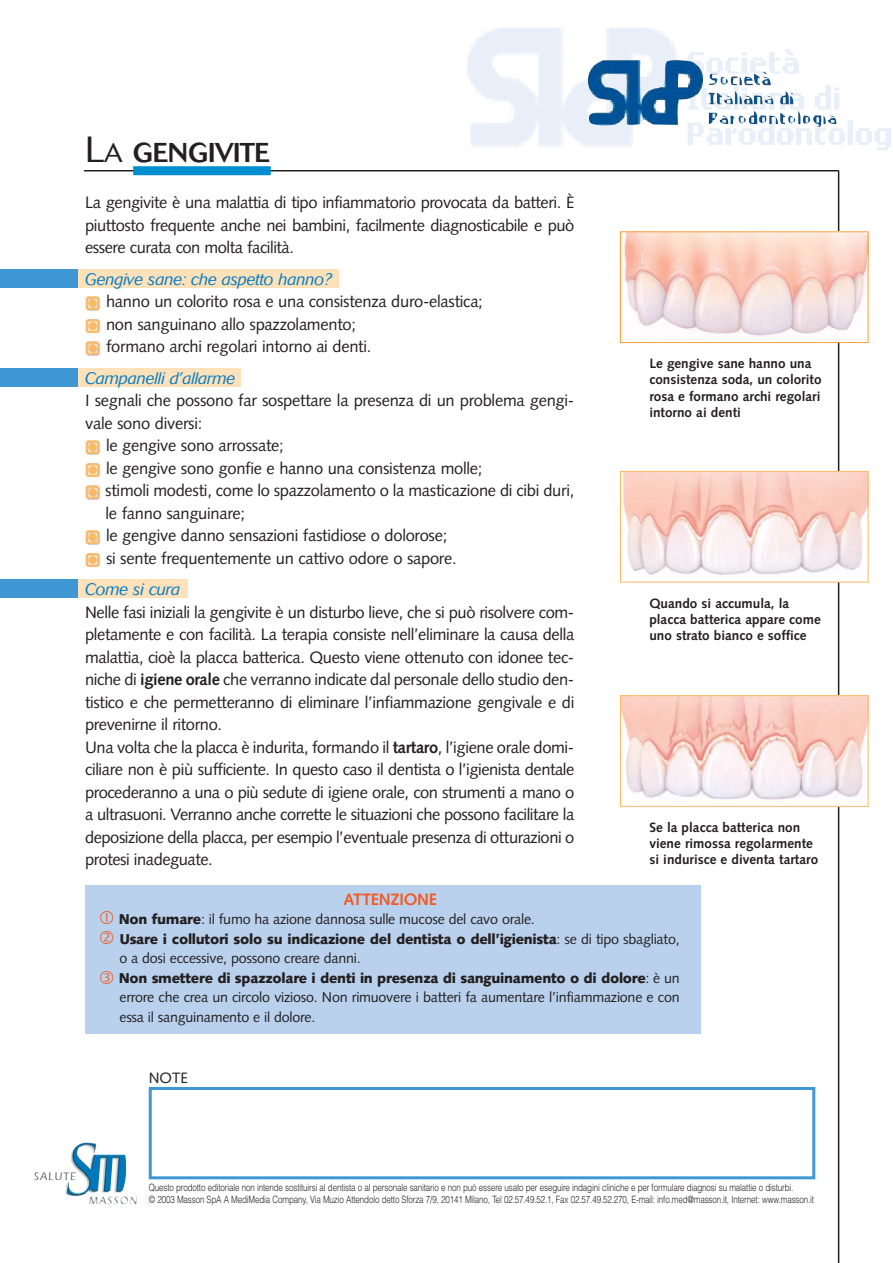
<style>
.page{position:relative;width:893px;height:1263px;background:#fff}
.page>*{position:absolute;margin:0;border:0;box-sizing:border-box;transform-origin:0 0}
.t1{font:500 27px "Cosmos";letter-spacing:-.015em;color:#231f20}
.t2{font:16.5px/22.5px "Syntax";letter-spacing:-.02em;color:#231f20}
.t3{font:italic 300 16.5px "Cosmos";letter-spacing:-.02em;color:#007dc5}
.t4{font:700 16.5px "Syntax";letter-spacing:-.015em;color:#f15a22}
.t5{font:15px "Syntax";color:#231f20}
.t6{font:14.25px/19.5px "Syntax";letter-spacing:-.015em;color:#231f20}
.t7{font:700 13.5px/16.2px "Syntax";color:#231f20}
.t8{font:300 10.05px/12px "Helvetica";letter-spacing:-.015em;color:#231f20;scale:.8 1}
.s1{font-weight:300;font-size:36px}
.s2{font-weight:300}
.s3{font-weight:700}
.s4{font-weight:900}
</style>
<div class="page">
<img style="left:467px;top:28px;width:424px;height:122px">
<img style="left:588px;top:60px;width:205px;height:65px">
<div style="left:0;top:269px;width:128px;height:19px;background:#3f98d3"></div>
<div style="left:78px;top:269px;width:260px;height:19px;background:#ffe1ba"></div>
<div style="left:0;top:368px;width:128px;height:19px;background:#3f98d3"></div>
<div style="left:78px;top:368px;width:163px;height:19px;background:#ffe1ba"></div>
<div style="left:0;top:580px;width:128px;height:18px;background:#3f98d3"></div>
<div style="left:78px;top:580px;width:109px;height:18px;background:#ffe1ba"></div>
<hr style="left:84px;top:170px;width:754px;height:1px;background:#231f20">
<hr style="left:837px;top:171px;width:2px;height:1092px;background:#231f20">
<div style="left:133px;top:166px;width:138px;height:9px;background:#008ece"></div>
<div style="left:149px;top:1087px;width:666px;height:92px;border:3px solid #3f98d3"></div>
<div style="left:85px;top:885px;width:615px;height:149px;background:#b9d1ed"></div>
<img style="left:34px;top:1142px;width:92px;height:62px">
<img style="left:623px;top:233px;width:243px;height:108px">
<div style="left:620px;top:231px;width:248px;height:112px;border:1px solid #f9a13a"></div>
<div style="left:620px;top:471px;width:248px;height:111px;background:#fff"></div>
<img style="left:622px;top:473px;width:244px;height:102px">
<div style="left:620px;top:471px;width:248px;height:112px;border:1px solid #fcba62"></div>
<div style="left:620px;top:696px;width:248px;height:110px;background:#fff"></div>
<img style="left:622px;top:697px;width:244px;height:103px">
<div style="left:620px;top:695px;width:248px;height:112px;border:1px solid #fcba62"></div>
<h1 class="t1" style="left:85px;top:142px;width:186px"><span class="s1">L</span><span class="s2">A</span> GENGIVITE</h1>
<p class="t2" style="left:85px;top:193px;width:490px;text-align:justify">La gengivite è una malattia di tipo infiammatorio provocata da batteri. È piuttosto frequente anche nei bambini, facilmente diagnosticabile e può essere curata con molta facilità.</p>
<p class="t3" style="left:85px;top:273px;width:249px">Gengive sane: che aspetto hanno?</p>
<p class="t2" style="left:106px;top:292px;width:378px">hanno un colorito rosa e una consistenza duro-elastica; non sanguinano allo spazzolamento;<br>formano archi regolari intorno ai denti.</p>
<p class="t3" style="left:85px;top:372px;width:152px">Campanelli d’allarme</p>
<p class="t2" style="left:85px;top:391px;width:490px">I segnali che possono far sospettare la presenza di un problema gengi-</p>
<p class="t2" style="left:85px;top:413px;width:119px">vale sono diversi:</p>
<p class="t2" style="left:106px;top:436px;width:179px">le gengive sono arrossate;</p>
<p class="t2" style="left:106px;top:458px;width:378px">le gengive sono gonfie e hanno una consistenza molle;</p>
<p class="t2" style="left:105px;top:481px;width:470px">stimoli modesti, come lo spazzolamento o la masticazione di cibi duri,</p>
<p class="t2" style="left:105px;top:503px;width:141px">le fanno sanguinare;</p>
<p class="t2" style="left:106px;top:526px;width:343px">le gengive danno sensazioni fastidiose o dolorose;</p>
<p class="t2" style="left:106px;top:548px;width:352px">si sente frequentemente un cattivo odore o sapore.</p>
<p class="t3" style="left:85px;top:583px;width:97px">Come si cura</p>
<p class="t2" style="left:85px;top:602px;width:491px">Nelle fasi iniziali la gengivite è un disturbo lieve, che si può risolvere com&shy;pletamente e con facilità. La terapia consiste nell’eliminare la causa della malattia, cioè la placca batterica. Questo viene ottenuto con idonee tec&shy;niche di <span class="s3">igiene orale</span> che verranno indicate dal personale dello studio den&shy;tistico e che permetteranno di eliminare l’infiammazione gengivale e di prevenirne il ritorno.<br>Una volta che la placca è indurita, formando il <span class="s3">tartaro</span>, l’igiene orale domi&shy;ciliare non è più sufficiente. In questo caso il dentista o l’igienista dentale procederanno a una o più sedute di igiene orale, con strumenti a mano o a ultrasuoni. Verranno anche corrette le situazioni che possono facilitare la deposizione della placca, per esempio l’eventuale presenza di otturazioni o protesi inadeguate.</p>
<p class="t7" style="left:649px;top:357px;width:174px">Le gengive sane hanno una consistenza soda, un colorito rosa e formano archi regolari intorno ai denti</p>
<p class="t7" style="left:649px;top:596px;width:173px">Quando si accumula, la placca batterica appare come uno strato bianco e soffice</p>
<p class="t7" style="left:649px;top:820px;width:170px">Se la placca batterica non viene rimossa regolarmente si indurisce e diventa tartaro</p>
<p class="t4" style="left:343px;top:892px;width:95px">ATTENZIONE</p>
<p class="t6" style="left:119px;top:911px;width:562px"><span class="s4">Non fumare</span>: il fumo ha azione dannosa sulle mucose del cavo orale.<br><span class="s4">Usare i collutori solo su indicazione del dentista o dell’igienista</span>: se di tipo sbagliato, o a dosi eccessive, possono creare danni.<br><span class="s4">Non smettere di spazzolare i denti in presenza di sanguinamento o di dolore</span>: è un errore che crea un circolo vizioso. Non rimuovere i batteri fa aumentare l’infiammazione e con essa il sanguinamento e il dolore.</p>
<p class="t5" style="left:149px;top:1071px;width:41px">NOTE</p>
<p class="t8" style="left:149px;top:1183px;width:833px">Questo prodotto editoriale non intende sostituirsi al dentista o al personale sanitario e non può essere usato per eseguire indagini cliniche e per formulare diagnosi su malattie o disturbi.<br>© 2003 Masson SpA A MediMedia Company, Via Muzio Attendolo detto Sforza 7/9, 20141 Milano, Tel 02.57.49.52.1, Fax 02.57.49.52.270, E-mail: info.med@masson.it, Internet: www.masson.it</p>
</div>
